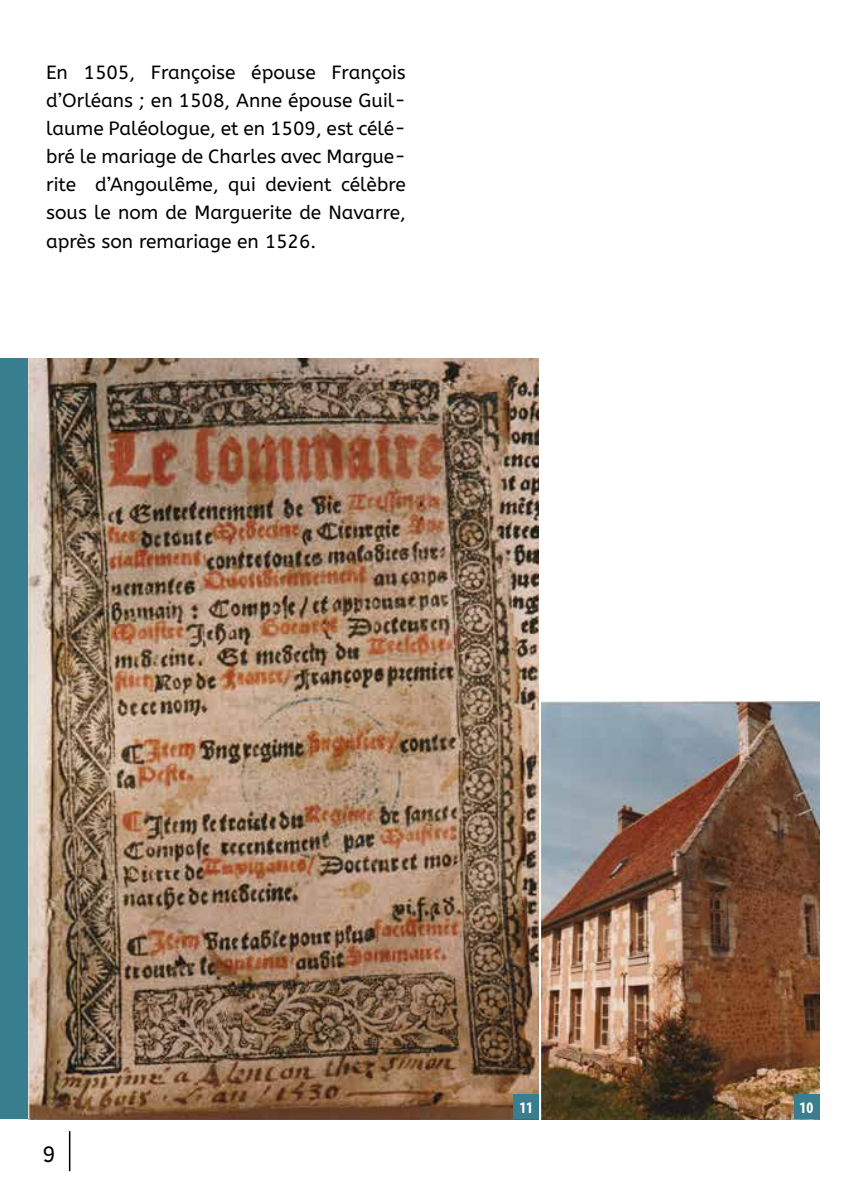
<style>
.page{position:relative;width:844px;height:1191px;background:#fff}
.page>*{position:absolute;margin:0;border:0;box-sizing:border-box;transform-origin:0 0}
.t1{font:22.05px "A Bee Zee";color:#000}
.t2{font:19.07px/28.2px "A Bee Zee";color:#000;text-align:justify}
.t3{font:700 condensed 16.1px "Myriad Pro";color:#fff}
</style>
<div class="page">
<img style="left:28px;top:358px;width:510px;height:761px">
<div style="left:0;top:358px;width:28px;height:761px;background:#397e8f"></div>
<img style="left:541px;top:701px;width:278px;height:418px">
<div style="left:793px;top:1094px;width:26px;height:25px;background:#397e8f"></div>
<div style="left:513px;top:1094px;width:25px;height:25px;background:#397e8f"></div>
<hr style="left:69px;top:1131px;width:1px;height:40px;background:#000">
<p class="t2" style="left:46px;top:58px;width:361px">En 1505, Françoise épouse François d’Orléans ; en 1508, Anne épouse Guil&shy;laume Paléologue, et en 1509, est célé&shy;bré le mariage de Charles avec Margue&shy;rite d’Angoulême, qui devient célèbre sous le nom de Marguerite de Navarre, après son remariage en 1526.</p>
<p class="t1" style="left:42px;top:1141px;width:15px">9</p>
<p class="t3" style="left:519px;top:1097px;width:15px">11</p>
<p class="t3" style="left:799px;top:1097px;width:15px">10</p>
</div>
